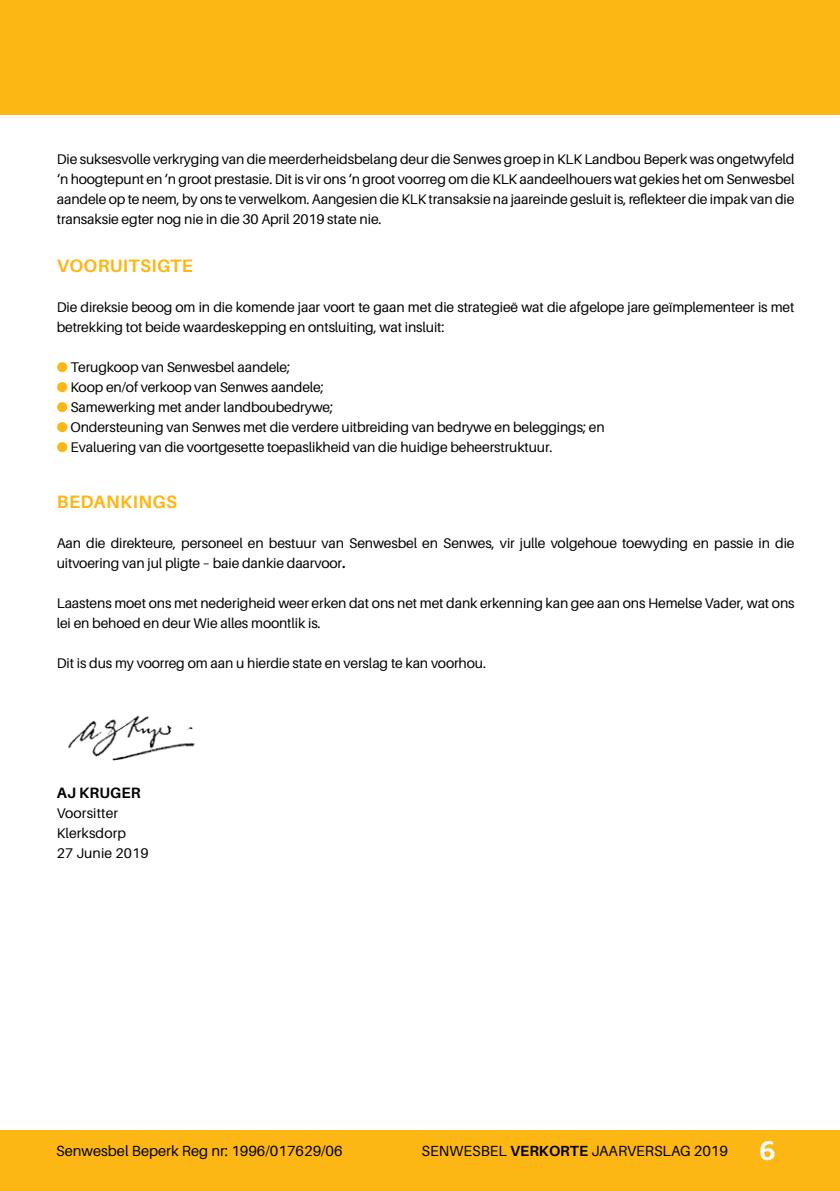
<style>
.page{position:relative;width:840px;height:1191px;background:#fff}
.page>*{position:absolute;margin:0;border:0;box-sizing:border-box;transform-origin:0 0}
.t1{font:700 18px "Aileron";letter-spacing:.02em;color:#fdb714}
.t2{font:700 15px "Aileron";letter-spacing:.01em;color:#000}
.t3{font:14.6px "Aileron";color:#000}
.t4{font:14px/20px "Aileron";letter-spacing:-.01em;color:#000}
.t5{font:14px "Aileron";letter-spacing:.01em;color:#000}
.s1{color:#fdb714}
.s2{font-weight:700}
.s3{font-family:"Bw Mitga";font-weight:700;font-size:25.2px;color:#fff}
</style>
<div class="page">
<div style="left:0;top:1130px;width:839px;height:61px;background:#fdb714"></div>
<img style="left:68px;top:715px;width:127px;height:46px">
<div style="left:0;top:0;width:839px;height:115px;background:#fdb714"></div>
<p class="t4" style="left:57px;top:149px;width:739px;text-align:justify">Die suksesvolle verkryging van die meerderheidsbelang deur die Senwes groep in KLK Landbou Beperk was ongetwyfeld ‘n hoogtepunt en ‘n groot prestasie. Dit is vir ons ‘n groot voorreg om die KLK aandeelhouers wat gekies het om Senwesbel aandele op te neem, by ons te verwelkom. Aangesien die KLK transaksie na jaareinde gesluit is, reflekteer die impak van die transaksie egter nog nie in die 30 April 2019 state nie.</p>
<p class="t1" style="left:57px;top:256px;width:137px">VOORUITSIGTE</p>
<p class="t4" style="left:57px;top:297px;width:739px">Die direksie beoog om in die komende jaar voort te gaan met die strategieë wat die afgelope jare geïmplementeer is met betrekking tot beide waardeskepping en ontsluiting, wat insluit:</p>
<p class="t4" style="left:57px;top:357px;width:235px"><span class="s1">●</span> Terugkoop van Senwesbel aandele;</p>
<p class="t4" style="left:57px;top:377px;width:268px"><span class="s1">●</span> Koop en/of verkoop van Senwes aandele;</p>
<p class="t4" style="left:57px;top:397px;width:278px"><span class="s1">●</span> Samewerking met ander landboubedrywe;</p>
<p class="t4" style="left:57px;top:417px;width:549px"><span class="s1">●</span> Ondersteuning van Senwes met die verdere uitbreiding van bedrywe en beleggings; en</p>
<p class="t4" style="left:57px;top:437px;width:497px"><span class="s1">●</span> Evaluering van die voortgesette toepaslikheid van die huidige beheerstruktuur.</p>
<p class="t1" style="left:57px;top:491px;width:122px">BEDANKINGS</p>
<p class="t4" style="left:57px;top:533px;width:738px">Aan die direkteure, personeel en bestuur van Senwesbel en Senwes, vir julle volgehoue toewyding en passie in die uitvoering van jul pligte – baie dankie daarvoor<span class="s2">.</span></p>
<p class="t4" style="left:57px;top:593px;width:739px">Laastens moet ons met nederigheid weer erken dat ons net met dank erkenning kan gee aan ons Hemelse Vader, wat ons lei en behoed en deur Wie alles moontlik is.</p>
<p class="t4" style="left:57px;top:653px;width:430px">Dit is dus my voorreg om aan u hierdie state en verslag te kan voorhou.</p>
<p class="t2" style="left:57px;top:784px;width:85px">AJ KRUGER</p>
<p class="t5" style="left:57px;top:805px;width:63px">Voorsitter</p>
<p class="t5" style="left:57px;top:825px;width:71px">Klerksdorp</p>
<p class="t5" style="left:57px;top:845px;width:93px">27 Junie 2019</p>
<p class="t3" style="left:56px;top:1142px;width:288px">Senwesbel Beperk Reg nr: 1996/017629/06</p>
<p class="t3" style="left:421px;top:1142px;width:355px">SENWESBEL <span class="s2">VERKORTE</span> JAARVERSLAG 2019 <span class="s3">6</span></p>
</div>
